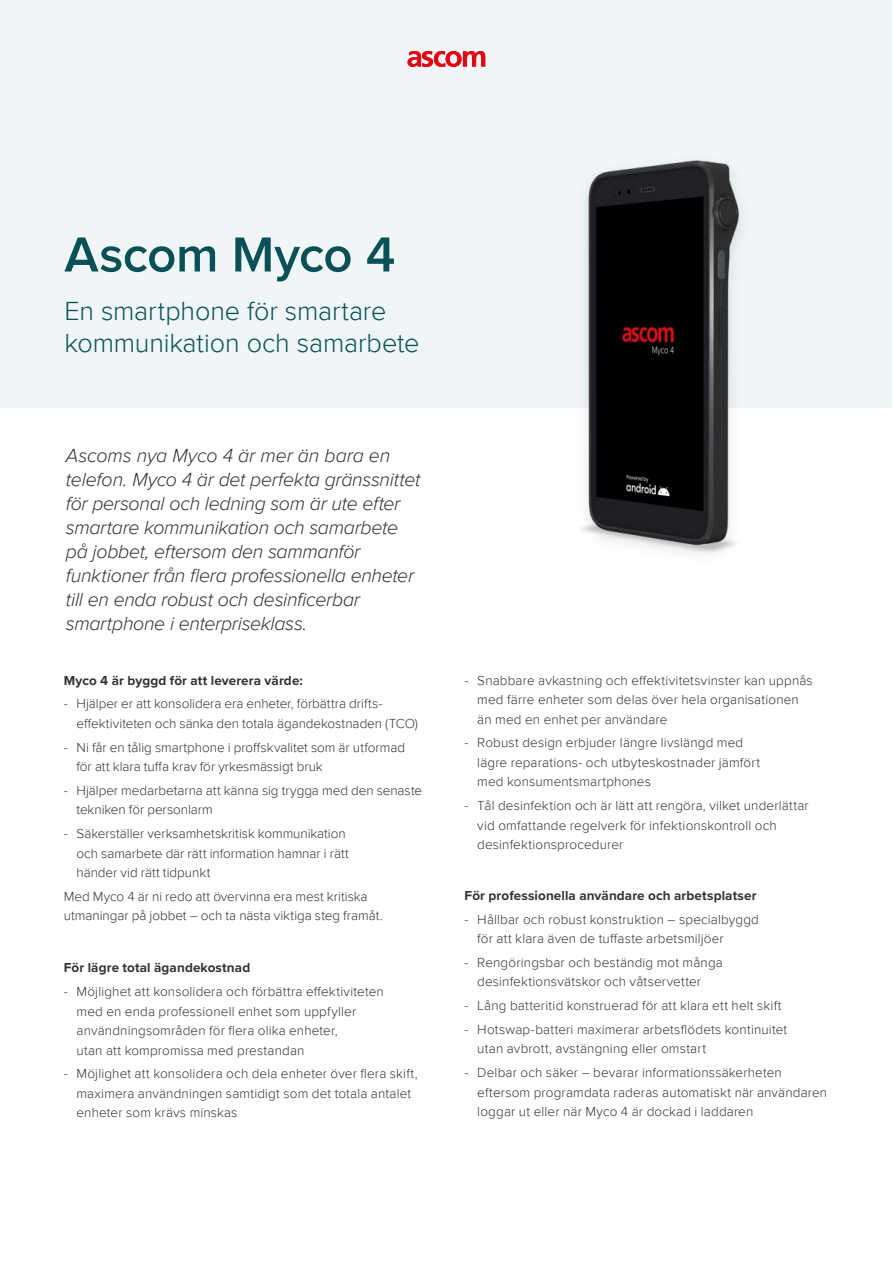
<style>
.page{position:relative;width:893px;height:1263px;background:#fff}
.page>*{position:absolute;margin:0;border:0;box-sizing:border-box;transform-origin:0 0}
.t1{font:600 51px "Proxima Nova";letter-spacing:-.01em;color:#095156}
.t2{font:300 27px/31.5px "Proxima Nova";letter-spacing:-.005em;color:#095156}
.t3{font:italic 300 19.5px/24px "Proxima Nova";letter-spacing:-.015em;color:#333332}
.t4{font:300 13.5px/19.5px "Proxima Nova";letter-spacing:.01em;color:#333332}
.t5{font:700 13.5px "Proxima Nova";letter-spacing:.01em;color:#333332}
</style>
<div class="page">
<div style="left:1px;top:1px;width:891px;height:407px;background:#f0f6f7"></div>
<svg style="left:408px;top:51px;width:77px;height:16px"></svg>
<img style="left:581px;top:160px;width:161px;height:394px">
<h1 class="t1" style="left:64px;top:231px;width:332px">Ascom Myco 4</h1>
<h2 class="t2" style="left:64px;top:296px;width:356px">En smartphone för smartare kommunikation och samarbete</h2>
<p class="t3" style="left:66px;top:444px;width:356px">Ascoms nya Myco 4 är mer än bara en telefon. Myco 4 är det perfekta gränssnittet för personal och ledning som är ute efter smartare kommunikation och samarbete på jobbet, eftersom den sammanför funktioner från flera professionella enheter till en enda robust och desinficerbar smartphone i enterpriseklass.</p>
<p class="t5" style="left:64px;top:670px;width:241px">Myco 4 är byggd för att leverera värde:</p>
<p class="t4" style="left:77px;top:694px;width:343px;text-indent:-13px">- Hjälper er att konsolidera era enheter, förbättra drifts&shy;effektiviteten och sänka den totala ägandekostnaden (TCO)</p>
<p class="t4" style="left:77px;top:738px;width:330px;text-indent:-13px">- Ni får en tålig smartphone i proffskvalitet som är utformad för att klara tuffa krav för yrkesmässigt bruk</p>
<p class="t4" style="left:77px;top:781px;width:347px;text-indent:-13px">- Hjälper medarbetarna att känna sig trygga med den senaste tekniken för personlarm</p>
<p class="t4" style="left:77px;top:824px;width:274px;text-indent:-13px">- Säkerställer verksamhetskritisk kommunikation och samarbete där rätt information hamnar i rätt händer vid rätt tidpunkt</p>
<p class="t4" style="left:64px;top:887px;width:320px">Med Myco 4 är ni redo att övervinna era mest kritiska utmaningar på jobbet – och ta nästa viktiga steg framåt.</p>
<p class="t5" style="left:64px;top:958px;width:188px">För lägre total ägandekostnad</p>
<p class="t4" style="left:77px;top:982px;width:309px;text-indent:-13px">- Möjlighet att konsolidera och förbättra effektiviteten med en enda professionell enhet som uppfyller användningsområden för flera olika enheter,<br>utan att kompromissa med prestandan</p>
<p class="t4" style="left:77px;top:1064px;width:343px;text-indent:-13px">- Möjlighet att konsolidera och dela enheter över flera skift, maximera användningen samtidigt som det totala antalet enheter som krävs minskas</p>
<p class="t4" style="left:477px;top:670px;width:337px;text-indent:-13px">- Snabbare avkastning och effektivitetsvinster kan uppnås med färre enheter som delas över hela organisationen än med en enhet per användare</p>
<p class="t4" style="left:477px;top:733px;width:284px;text-indent:-13px">- Robust design erbjuder längre livslängd med lägre reparations- och utbyteskostnader jämfört med konsumentsmartphones</p>
<p class="t4" style="left:477px;top:796px;width:333px;text-indent:-13px">- Tål desinfektion och är lätt att rengöra, vilket underlättar vid omfattande regelverk för infektionskontroll och desinfektionsprocedurer</p>
<p class="t5" style="left:465px;top:885px;width:293px">För professionella användare och arbetsplatser</p>
<p class="t4" style="left:477px;top:909px;width:283px;text-indent:-13px">- Hållbar och robust konstruktion – specialbyggd för att klara även de tuffaste arbetsmiljöer</p>
<p class="t4" style="left:477px;top:953px;width:247px;text-indent:-13px">- Rengöringsbar och beständig mot många desinfektionsvätskor och våtservetter</p>
<p class="t4" style="left:465px;top:996px;width:319px">- Lång batteritid konstruerad för att klara ett helt skift</p>
<p class="t4" style="left:477px;top:1020px;width:311px;text-indent:-13px">- Hotswap-batteri maximerar arbetsflödets kontinuitet utan avbrott, avstängning eller omstart</p>
<p class="t4" style="left:477px;top:1063px;width:351px;text-indent:-13px">- Delbar och säker – bevarar informationssäkerheten eftersom programdata raderas automatiskt när användaren loggar ut eller när Myco 4 är dockad i laddaren</p>
</div>
